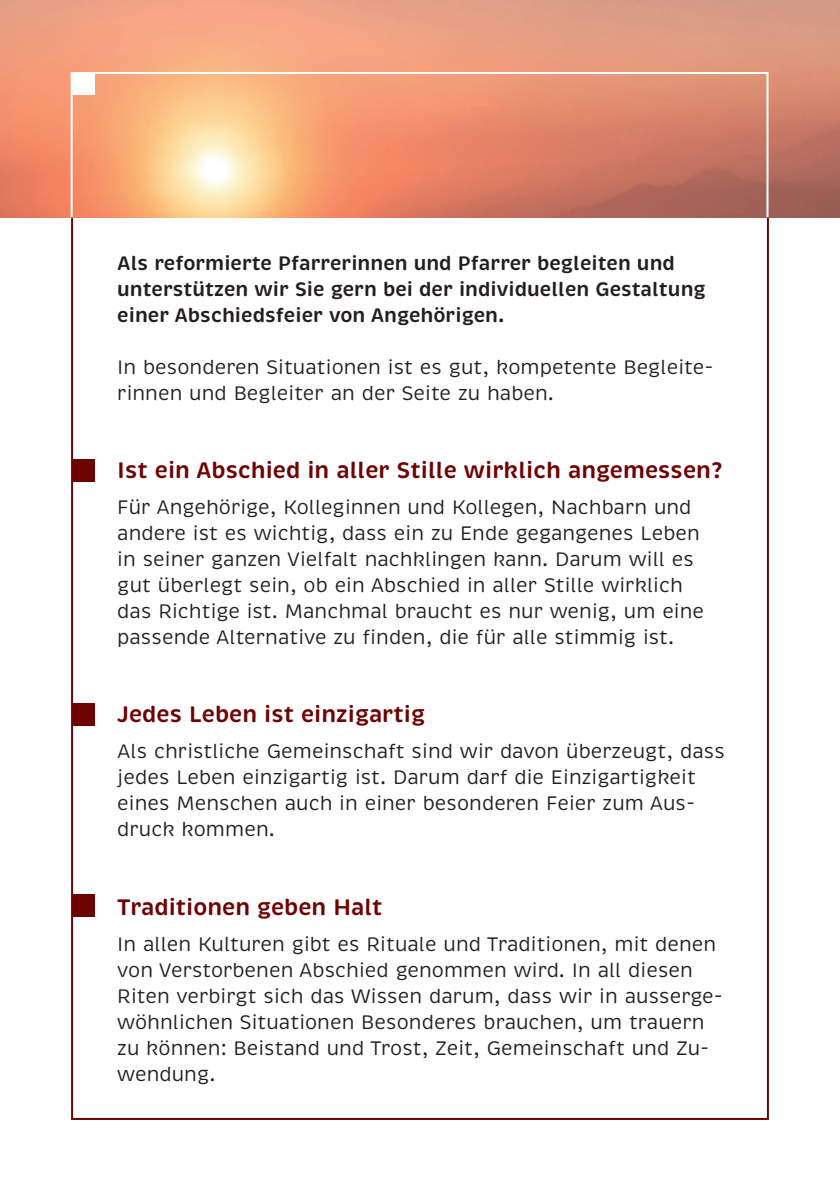
<style>
.page{position:relative;width:840px;height:1191px;background:#fff}
.page>*{position:absolute;margin:0;border:0;box-sizing:border-box;transform-origin:0 0}
.t1{font:600 23px "Brevia";color:#6f0304}
.t2{font:20px/26px "Brevia";color:#231f20}
.t3{font:600 20px/26px "Brevia";color:#231f20}
</style>
<div class="page">
<div style="left:72px;top:459px;width:23px;height:23px;background:#6f0304"></div>
<div style="left:72px;top:703px;width:23px;height:23px;background:#6f0304"></div>
<div style="left:72px;top:894px;width:23px;height:23px;background:#6f0304"></div>
<img style="left:0;top:0;width:839px;height:217px">
<div style="left:72px;top:72px;width:23px;height:23px;background:#fff"></div>
<div style="left:71px;top:72px;width:697px;height:146px;border:2px solid #fff"></div>
<p class="t3" style="left:117px;top:250px;width:590px">Als reformierte Pfarrerinnen und Pfarrer begleiten und unterstützen wir Sie gern bei der individuellen Gestaltung einer Abschiedsfeier von Angehörigen.</p>
<p class="t2" style="left:117px;top:355px;width:597px">In besonderen Situationen ist es gut, kompetente Begleite&shy;rinnen und Begleiter an der Seite zu haben.</p>
<p class="t1" style="left:117px;top:456px;width:606px">Ist ein Abschied in aller Stille wirklich angemessen?</p>
<p class="t2" style="left:117px;top:495px;width:588px">Für Angehörige, Kolleginnen und Kollegen, Nachbarn und andere ist es wichtig, dass ein zu Ende gegangenes Leben in seiner ganzen Vielfalt nachklingen kann. Darum will es gut überlegt sein, ob ein Abschied in aller Stille wirklich das Richtige ist. Manchmal braucht es nur wenig, um eine passende Alternative zu finden, die für alle stimmig ist.</p>
<p class="t1" style="left:117px;top:700px;width:309px">Jedes Leben ist einzigartig</p>
<p class="t2" style="left:117px;top:739px;width:609px">Als christliche Gemeinschaft sind wir davon überzeugt, dass jedes Leben einzigartig ist. Darum darf die Einzigartigkeit eines Menschen auch in einer besonderen Feier zum Aus&shy;druck kommen.</p>
<p class="t1" style="left:117px;top:892px;width:267px">Traditionen geben Halt</p>
<p class="t2" style="left:117px;top:931px;width:607px">In allen Kulturen gibt es Rituale und Traditionen, mit denen von Verstorbenen Abschied genommen wird. In all diesen Riten verbirgt sich das Wissen darum, dass wir in ausserge&shy;wöhnlichen Situationen Besonderes brauchen, um trauern zu können: Beistand und Trost, Zeit, Gemeinschaft und Zu&shy;wendung.</p>
</div>
